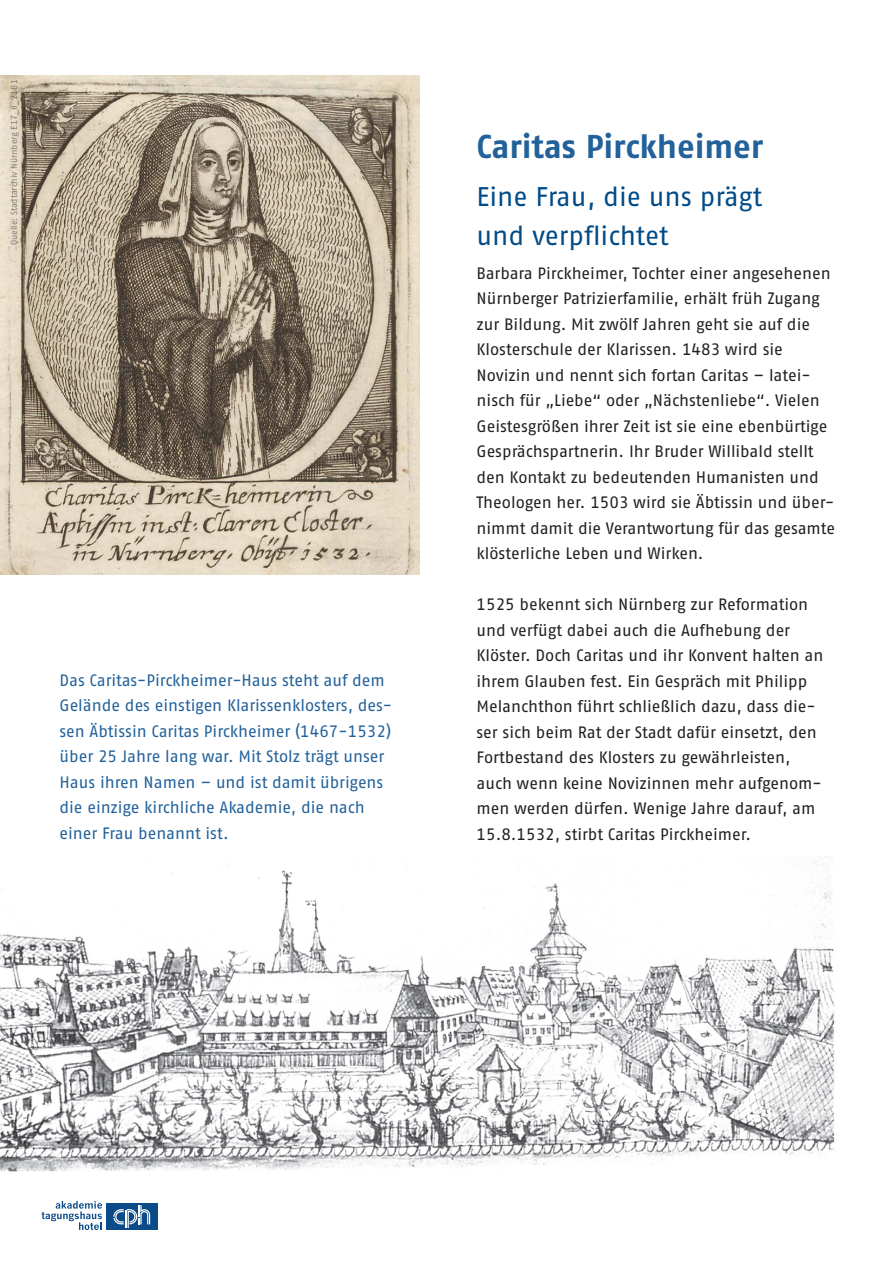
<style>
.page{position:relative;width:893px;height:1263px;background:#fff}
.page>*{position:absolute;margin:0;border:0;box-sizing:border-box;transform-origin:0 0}
.t1{font:33px "Fago No Bold TF";letter-spacing:-.005em;color:#22619a}
.t2{font:27px/39px "Fago No Tf";letter-spacing:-.005em;color:#004b87}
.t3{font:16.5px/25.5px "Fago No Tf";letter-spacing:-.005em;color:#231f20}
.t4{font:16.5px/25.5px "Fago No Tf";letter-spacing:-.005em;color:#22619a}
.t5{font:9px "Fago No Tf";color:#57585a}
</style>
<div class="page">
<div style="left:106px;top:1203px;width:52px;height:27px;background:#0b4b88"></div>
<svg style="left:113px;top:1205px;width:37px;height:23px"></svg>
<svg style="left:42px;top:1201px;width:60px;height:29px"></svg>
<img style="left:0;top:75px;width:420px;height:499px">
<img style="left:0;top:856px;width:835px;height:316px">
<p class="t5" style="left:9px;top:245px;width:168px;rotate:-90deg">Quelle: Stadtarchiv Nürnberg E17_II_2181</p>
<p class="t4" style="left:60px;top:667px;width:334px">Das Caritas-Pirckheimer-Haus steht auf dem Gelände des einstigen Klarissenklosters, des&shy;sen Äbtissin Caritas Pirckheimer (1467-1532) über 25 Jahre lang war. Mit Stolz trägt unser Haus ihren Namen – und ist damit übrigens die einzige kirchliche Akademie, die nach einer Frau benannt ist.</p>
<h1 class="t1" style="left:477px;top:128px;width:288px">Caritas Pirckheimer</h1>
<h2 class="t2" style="left:477px;top:177px;width:287px">Eine Frau, die uns prägt und verpflichtet</h2>
<p class="t3" style="left:477px;top:260px;width:360px">Barbara Pirckheimer, Tochter einer angesehenen Nürnberger Patrizierfamilie, erhält früh Zugang zur Bildung. Mit zwölf Jahren geht sie auf die Klosterschule der Klarissen. 1483 wird sie Novizin und nennt sich fortan Caritas – latei&shy;nisch für „Liebe“ oder „Nächstenliebe“. Vielen Geistesgrößen ihrer Zeit ist sie eine ebenbürtige Gesprächspartnerin. Ihr Bruder Willibald stellt den Kontakt zu bedeutenden Humanisten und Theologen her. 1503 wird sie Äbtissin und über&shy;nimmt damit die Verantwortung für das gesamte klösterliche Leben und Wirken.</p>
<p class="t3" style="left:477px;top:592px;width:348px">1525 bekennt sich Nürnberg zur Reformation und verfügt dabei auch die Aufhebung der Klöster. Doch Caritas und ihr Konvent halten an ihrem Glauben fest. Ein Gespräch mit Philipp Melanchthon führt schließlich dazu, dass die&shy;ser sich beim Rat der Stadt dafür einsetzt, den Fortbestand des Klosters zu gewährleisten, auch wenn keine Novizinnen mehr aufgenom&shy;men werden dürfen. Wenige Jahre darauf, am 15.8.1532, stirbt Caritas Pirckheimer.</p>
</div>
